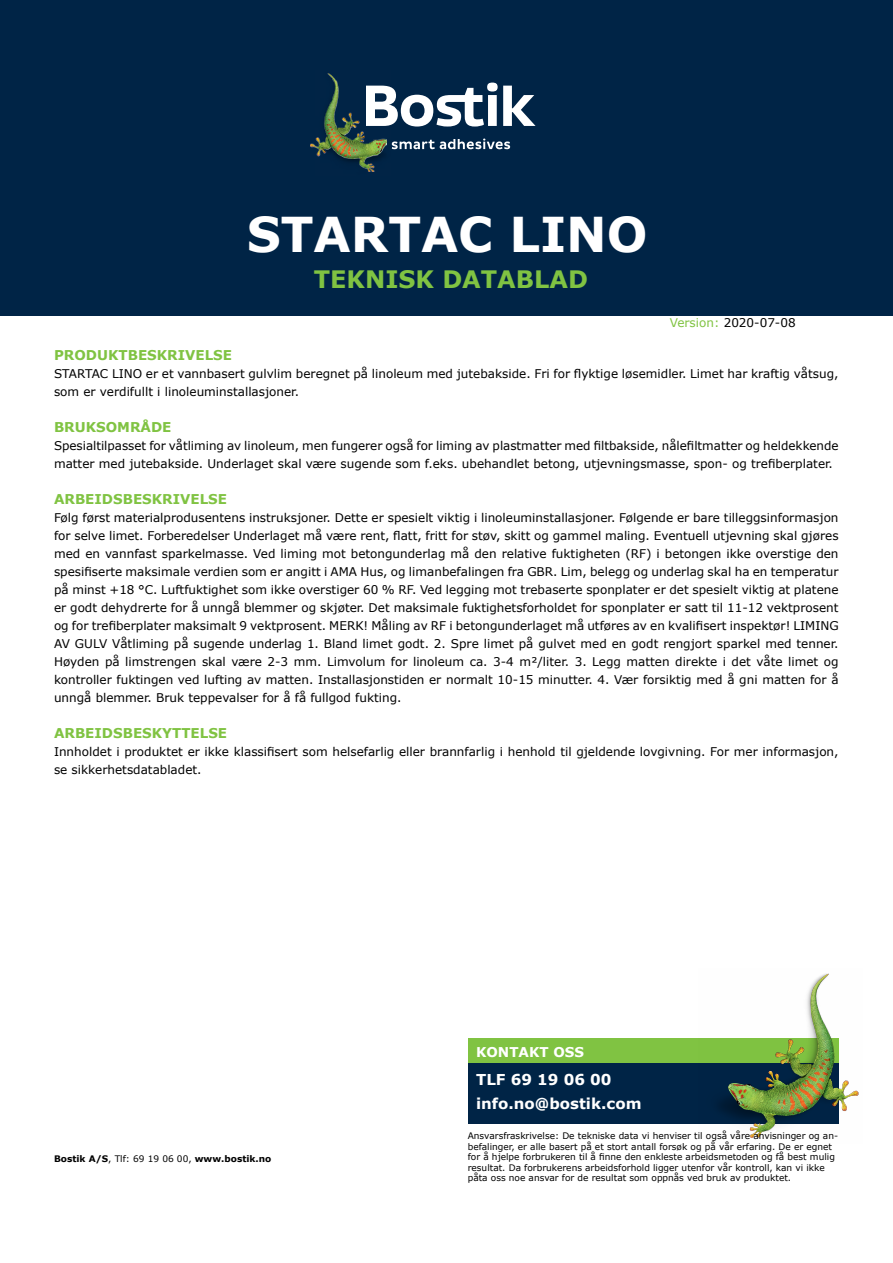
<style>
.page{position:relative;width:893px;height:1263px;background:#fff}
.page>*{position:absolute;margin:0;border:0;box-sizing:border-box;transform-origin:0 0}
.t1{font:700 48px "Verdana";color:#fff}
.t2{font:700 24px "Verdana";color:#80c342}
.t3{font:700 15px/24px "Verdana";color:#fff}
.t4{font:700 13.5px "Verdana";color:#80c342}
.t5{font:700 13.5px "Verdana";color:#fff}
.t6{font:12px/18px "Verdana";color:#000}
.t7{font:9px/10.5px "Verdana";color:#000}
.t8{font:700 9px "Verdana";color:#000}
.s1{color:#80c342}
.s2{font-weight:400}
</style>
<div class="page">
<div style="left:0;top:0;width:893px;height:316px;background:#002446"></div>
<img style="left:311px;top:73px;width:75px;height:98px">
<svg style="left:392px;top:139px;width:118px;height:10px"></svg>
<svg style="left:366px;top:83px;width:170px;height:44px"></svg>
<div style="left:469px;top:1038px;width:370px;height:26px;background:#80c342"></div>
<div style="left:469px;top:1063px;width:370px;height:61px;background:#002446"></div>
<img style="left:719px;top:973px;width:140px;height:165px">
<h1 class="t1" style="left:247px;top:201px;width:402px">STARTAC LINO</h1>
<h2 class="t2" style="left:314px;top:262px;width:276px">TEKNISK DATABLAD</h2>
<p class="t6" style="left:670px;top:313px;width:127px"><span class="s1">Version:</span> 2020-07-08</p>
<p class="t4" style="left:54px;top:346px;width:180px">PRODUKTBESKRIVELSE</p>
<p class="t6" style="left:54px;top:365px;width:786px">STARTAC LINO er et vannbasert gulvlim beregnet på linoleum med jutebakside. Fri for flyktige løsemidler. Limet har kraftig våtsug, som er verdifullt i linoleuminstallasjoner.</p>
<p class="t4" style="left:54px;top:418px;width:119px">BRUKSOMRÅDE</p>
<p class="t6" style="left:54px;top:437px;width:786px">Spesialtilpasset for våtliming av linoleum, men fungerer også for liming av plastmatter med filtbakside, nålefiltmatter og heldekkende matter med jutebakside. Underlaget skal være sugende som f.eks. ubehandlet betong, utjevningsmasse, spon- og trefiberplater.</p>
<p class="t4" style="left:54px;top:490px;width:175px">ARBEIDSBESKRIVELSE</p>
<p class="t6" style="left:54px;top:509px;width:786px;text-align:justify">Følg først materialprodusentens instruksjoner. Dette er spesielt viktig i linoleuminstallasjoner. Følgende er bare tilleggsinformasjon for selve limet. Forberedelser Underlaget må være rent, flatt, fritt for støv, skitt og gammel maling. Eventuell utjevning skal gjøres med en vannfast sparkelmasse. Ved liming mot betongunderlag må den relative fuktigheten (RF) i betongen ikke overstige den spesifiserte maksimale verdien som er angitt i AMA Hus, og limanbefalingen fra GBR. Lim, belegg og underlag skal ha en temperatur på minst +18 °C. Luftfuktighet som ikke overstiger 60 % RF. Ved legging mot trebaserte sponplater er det spesielt viktig at platene er godt dehydrerte for å unngå blemmer og skjøter. Det maksimale fuktighetsforholdet for sponplater er satt til 11-12 vektprosent og for trefiberplater maksimalt 9 vektprosent. MERK! Måling av RF i betongunderlaget må utføres av en kvalifisert inspektør! LIMING AV GULV Våtliming på sugende underlag 1. Bland limet godt. 2. Spre limet på gulvet med en godt rengjort sparkel med tenner.<br>Høyden på limstrengen skal være 2-3 mm. Limvolum for linoleum ca. 3-4 m²/liter. 3. Legg matten direkte i det våte limet og kontroller fuktingen ved lufting av matten. Installasjonstiden er normalt 10-15 minutter. 4. Vær forsiktig med å gni matten for å unngå blemmer. Bruk teppevalser for å få fullgod fukting.</p>
<p class="t4" style="left:54px;top:724px;width:175px">ARBEIDSBESKYTTELSE</p>
<p class="t6" style="left:54px;top:743px;width:786px">Innholdet i produktet er ikke klassifisert som helsefarlig eller brannfarlig i henhold til gjeldende lovgivning. For mer informasjon, se sikkerhetsdatabladet.</p>
<p class="t8" style="left:54px;top:1152px;width:219px">Bostik A/S<span class="s2">, Tlf: 69 19 06 00,</span> www.bostik.no</p>
<p class="t5" style="left:476px;top:1042px;width:109px">KONTAKT OSS</p>
<p class="t3" style="left:476px;top:1067px;width:167px">TLF 69 19 06 00 info.no@bostik.com</p>
<p class="t7" style="left:468px;top:1130px;width:372px">Ansvarsfraskrivelse: De tekniske data vi henviser til også våre anvisninger og an&shy;befalinger, er alle basert på et stort antall forsøk og på vår erfaring. De er egnet for å hjelpe forbrukeren til å finne den enkleste arbeidsmetoden og få best mulig resultat. Da forbrukerens arbeidsforhold ligger utenfor vår kontroll, kan vi ikke påta oss noe ansvar for de resultat som oppnås ved bruk av produktet.</p>
</div>
